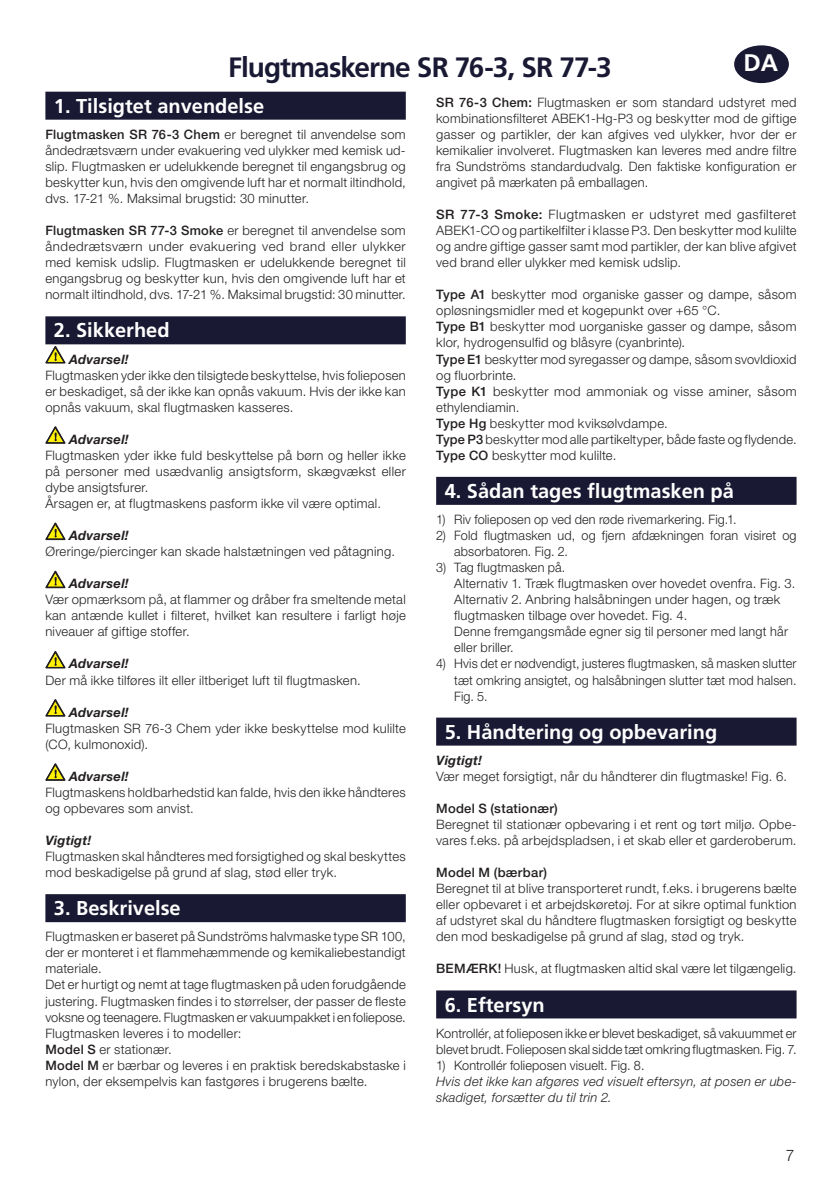
<style>
.page{position:relative;width:840px;height:1191px;background:#fff}
.page>*{position:absolute;margin:0;border:0;box-sizing:border-box;transform-origin:0 0}
.t1{font:700 28px "Frutiger LT Pro";letter-spacing:-.035em;color:#191933}
.t2{font:700 24px "Frutiger LT Pro";color:#fff}
.t3{font:700 20px "Frutiger LT Pro";color:#fff}
.t4{font:300 16px "Helvetica Neue LT Pro";color:#231f20}
.t5{font:300 13px/16px "Helvetica Neue LT Pro";letter-spacing:.02em;color:#231f20}
.t6{font:italic 300 13px/16px "Helvetica Neue LT Pro";letter-spacing:.02em;color:#231f20}
.t7{font:italic 700 13px "Helvetica Neue LT Pro";letter-spacing:.02em;color:#231f20}
.t8{font:500 13px "Helvetica Neue LT Pro";letter-spacing:.025em;color:#231f20}
.s1{font-weight:500}
</style>
<div class="page">
<div style="left:733px;top:45px;width:55px;height:38px;background:#191933;border-radius:50%"></div>
<div style="left:45px;top:92px;width:360px;height:28px;background:#191933"></div>
<div style="left:45px;top:316px;width:360px;height:28px;background:#191933"></div>
<div style="left:45px;top:894px;width:360px;height:28px;background:#191933"></div>
<svg style="left:45px;top:346px;width:21px;height:17px"></svg>
<svg style="left:45px;top:426px;width:21px;height:18px"></svg>
<svg style="left:45px;top:522px;width:21px;height:18px"></svg>
<svg style="left:45px;top:570px;width:21px;height:18px"></svg>
<svg style="left:45px;top:651px;width:21px;height:17px"></svg>
<svg style="left:45px;top:699px;width:20px;height:17px"></svg>
<svg style="left:45px;top:763px;width:20px;height:18px"></svg>
<div style="left:436px;top:477px;width:360px;height:28px;background:#191933"></div>
<div style="left:436px;top:717px;width:360px;height:28px;background:#191933"></div>
<div style="left:436px;top:990px;width:360px;height:28px;background:#191933"></div>
<h1 class="t1" style="left:228px;top:50px;width:385px">Flugtmaskerne SR 76-3, SR 77-3</h1>
<h2 class="t2" style="left:743px;top:49px;width:36px">DA</h2>
<h3 class="t3" style="left:54px;top:94px;width:212px">1. Tilsigtet anvendelse</h3>
<p class="t5" style="left:45px;top:126px;width:362px;text-align:justify"><span class="s1">Flugtmasken SR 76-3 Chem</span> er beregnet til anvendelse som åndedrætsværn under evakuering ved ulykker med kemisk ud&shy;slip. Flugtmasken er udelukkende beregnet til engangsbrug og beskytter kun, hvis den omgivende luft har et normalt iltindhold, dvs. 17-21 %. Maksimal brugstid: 30 minutter.</p>
<p class="t5" style="left:45px;top:222px;width:362px;text-align:justify"><span class="s1">Flugtmasken SR 77-3 Smoke</span> er beregnet til anvendelse som åndedrætsværn under evakuering ved brand eller ulykker med kemisk udslip. Flugtmasken er udelukkende beregnet til engangsbrug og beskytter kun, hvis den omgivende luft har et normalt iltindhold, dvs. 17-21 %. Maksimal brugstid: 30 minutter.</p>
<h3 class="t3" style="left:54px;top:319px;width:117px">2. Sikkerhed</h3>
<p class="t7" style="left:69px;top:351px;width:61px">Advarsel!</p>
<p class="t5" style="left:45px;top:367px;width:362px;text-align:justify">Flugtmasken yder ikke den tilsigtede beskyttelse, hvis folieposen er beskadiget, så der ikke kan opnås vakuum. Hvis der ikke kan opnås vakuum, skal flugtmasken kasseres.</p>
<p class="t7" style="left:69px;top:431px;width:61px">Advarsel!</p>
<p class="t5" style="left:45px;top:447px;width:362px">Flugtmasken yder ikke fuld beskyttelse på børn og heller ikke på personer med usædvanlig ansigtsform, skægvækst eller dybe ansigtsfurer.<br>Årsagen er, at flugtmaskens pasform ikke vil være optimal.</p>
<p class="t7" style="left:69px;top:527px;width:61px">Advarsel!</p>
<p class="t5" style="left:45px;top:543px;width:351px">Øreringe/piercinger kan skade halstætningen ved påtagning.</p>
<p class="t7" style="left:69px;top:575px;width:61px">Advarsel!</p>
<p class="t5" style="left:45px;top:591px;width:361px;text-align:justify">Vær opmærksom på, at flammer og dråber fra smeltende metal kan antænde kullet i filteret, hvilket kan resultere i farligt høje niveauer af giftige stoffer.</p>
<p class="t7" style="left:69px;top:656px;width:61px">Advarsel!</p>
<p class="t5" style="left:45px;top:671px;width:316px">Der må ikke tilføres ilt eller iltberiget luft til flugtmasken.</p>
<p class="t7" style="left:69px;top:704px;width:61px">Advarsel!</p>
<p class="t5" style="left:45px;top:720px;width:362px">Flugtmasken SR 76-3 Chem yder ikke beskyttelse mod kulilte (CO, kulmonoxid).</p>
<p class="t7" style="left:69px;top:768px;width:61px">Advarsel!</p>
<p class="t5" style="left:45px;top:784px;width:362px">Flugtmaskens holdbarhedstid kan falde, hvis den ikke håndteres og opbevares som anvist.</p>
<p class="t7" style="left:45px;top:832px;width:47px">Vigtigt!</p>
<p class="t5" style="left:45px;top:848px;width:361px">Flugtmasken skal håndteres med forsigtighed og skal beskyttes mod beskadigelse på grund af slag, stød eller tryk.</p>
<h3 class="t3" style="left:54px;top:896px;width:128px">3. Beskrivelse</h3>
<p class="t5" style="left:45px;top:928px;width:362px">Flugtmasken er baseret på Sundströms halvmaske type SR 100, der er monteret i et flammehæmmende og kemikaliebestandigt materiale.<br>Det er hurtigt og nemt at tage flugtmasken på uden forudgående justering. Flugtmasken findes i to størrelser, der passer de fleste voksne og teenagere. Flugtmasken er vakuumpakket i en foliepose.<br>Flugtmasken leveres i to modeller:<br><span class="s1">Model S</span> er stationær.<br><span class="s1">Model M</span> er bærbar og leveres i en praktisk beredskabstaske i nylon, der eksempelvis kan fastgøres i brugerens bælte.</p>
<p class="t5" style="left:436px;top:94px;width:361px;text-align:justify"><span class="s1">SR 76-3 Chem:</span> Flugtmasken er som standard udstyret med kombinationsfilteret ABEK1-Hg-P3 og beskytter mod de giftige gasser og partikler, der kan afgives ved ulykker, hvor der er kemikalier involveret. Flugtmasken kan leveres med andre filtre fra Sundströms standardudvalg. Den faktiske konfiguration er angivet på mærkaten på emballagen.</p>
<p class="t5" style="left:436px;top:206px;width:361px;text-align:justify"><span class="s1">SR 77-3 Smoke:</span> Flugtmasken er udstyret med gasfilteret ABEK1-CO og partikelfilter i klasse P3. Den beskytter mod kulilte og andre giftige gasser samt mod partikler, der kan blive afgivet ved brand eller ulykker med kemisk udslip.</p>
<p class="t5" style="left:436px;top:286px;width:362px"><span class="s1">Type A1</span> beskytter mod organiske gasser og dampe, såsom opløsningsmidler med et kogepunkt over +65 °C.<br><span class="s1">Type B1</span> beskytter mod uorganiske gasser og dampe, såsom klor, hydrogensulfid og blåsyre (cyanbrinte).<br><span class="s1">Type E1</span> beskytter mod syregasser og dampe, såsom svovldioxid og fluorbrinte.<br><span class="s1">Type K1</span> beskytter mod ammoniak og visse aminer, såsom ethylendiamin.<br><span class="s1">Type Hg</span> beskytter mod kviksølvdampe.<br><span class="s1">Type P3</span> beskytter mod alle partikeltyper, både faste og flydende.<br><span class="s1">Type CO</span> beskytter mod kulilte.</p>
<h3 class="t3" style="left:444px;top:479px;width:290px">4. Sådan tages flugtmasken på</h3>
<p class="t5" style="left:436px;top:511px;width:302px">1) Riv folieposen op ved den røde rivemarkering. Fig.1.</p>
<p class="t5" style="left:454px;top:527px;width:344px;text-indent:-18px">2) Fold flugtmasken ud, og fjern afdækningen foran visiret og absorbatoren. Fig. 2.</p>
<p class="t5" style="left:454px;top:559px;width:342px;text-indent:-18px">3) Tag flugtmasken på.<br>Alternativ 1. Træk flugtmasken over hovedet ovenfra. Fig. 3.<br>Alternativ 2. Anbring halsåbningen under hagen, og træk flugtmasken tilbage over hovedet. Fig. 4.<br>Denne fremgangsmåde egner sig til personer med langt hår eller briller.</p>
<p class="t5" style="left:454px;top:655px;width:344px;text-align:justify;text-indent:-18px">4) Hvis det er nødvendigt, justeres flugtmasken, så masken slutter tæt omkring ansigtet, og halsåbningen slutter tæt mod halsen.<br>Fig. 5.</p>
<h3 class="t3" style="left:444px;top:720px;width:274px">5. Håndtering og opbevaring</h3>
<p class="t7" style="left:436px;top:752px;width:47px">Vigtigt!</p>
<p class="t5" style="left:436px;top:768px;width:352px">Vær meget forsigtigt, når du håndterer din flugtmaske! Fig. 6.</p>
<p class="t8" style="left:436px;top:800px;width:123px">Model S (stationær)</p>
<p class="t5" style="left:436px;top:816px;width:362px">Beregnet til stationær opbevaring i et rent og tørt miljø. Opbe&shy;vares f.eks. på arbejdspladsen, i et skab eller et garderoberum.</p>
<p class="t8" style="left:436px;top:864px;width:112px">Model M (bærbar)</p>
<p class="t5" style="left:436px;top:880px;width:362px;text-align:justify">Beregnet til at blive transporteret rundt, f.eks. i brugerens bælte eller opbevaret i et arbejdskøretøj. For at sikre optimal funktion af udstyret skal du håndtere flugtmasken forsigtigt og beskytte den mod beskadigelse på grund af slag, stød og tryk.</p>
<p class="t5" style="left:436px;top:960px;width:361px"><span class="s1">BEMÆRK!</span> Husk, at flugtmasken altid skal være let tilgængelig.</p>
<h3 class="t3" style="left:444px;top:993px;width:102px">6. Eftersyn</h3>
<p class="t5" style="left:436px;top:1024px;width:362px">Kontrollér, at folieposen ikke er blevet beskadiget, så vakuummet er blevet brudt. Folieposen skal sidde tæt omkring flugtmasken. Fig. 7.</p>
<p class="t5" style="left:436px;top:1056px;width:210px">1) Kontrollér folieposen visuelt. Fig. 8.</p>
<p class="t6" style="left:436px;top:1073px;width:361px">Hvis det ikke kan afgøres ved visuelt eftersyn, at posen er ube&shy;skadiget, forsætter du til trin 2.</p>
<p class="t4" style="left:785px;top:1145px;width:10px">7</p>
</div>
